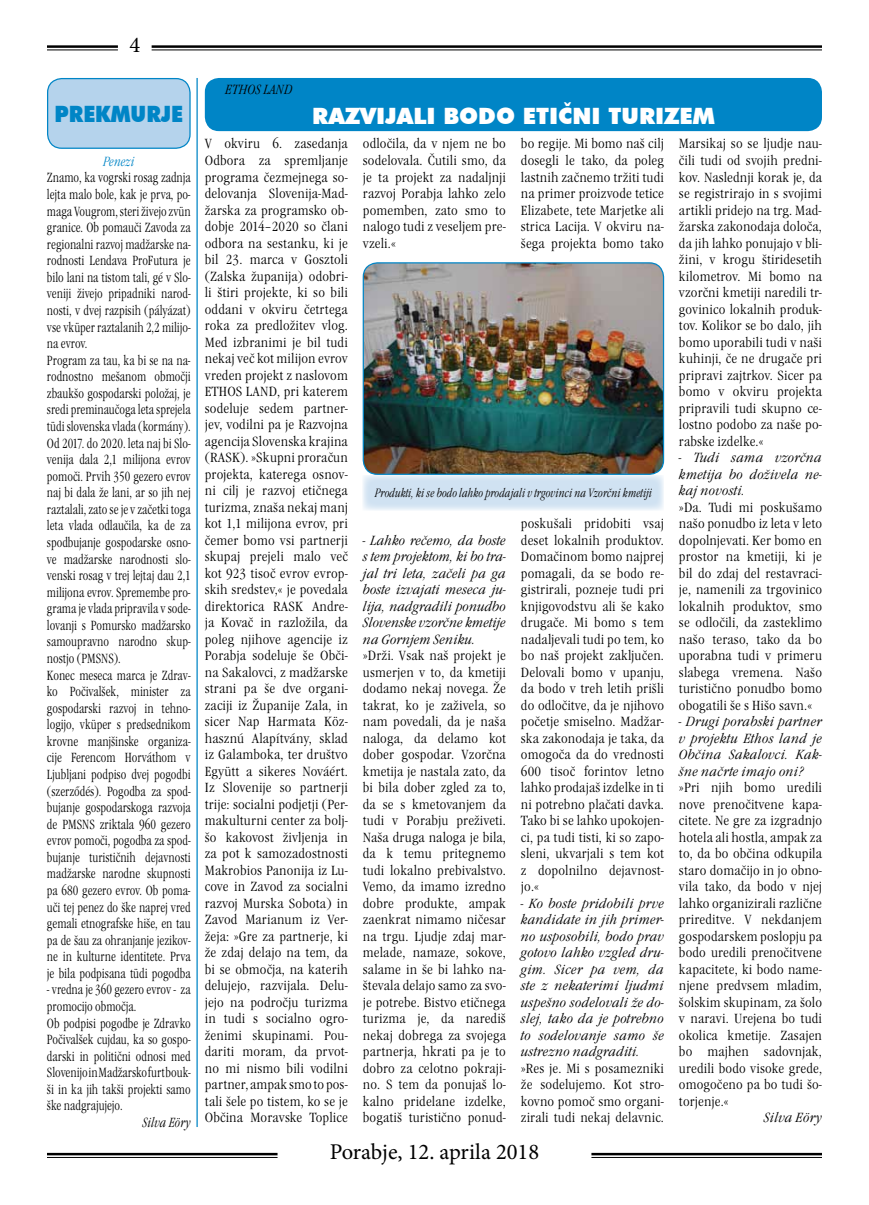
<style>
.page{position:relative;width:869px;height:1205px;background:#fff}
.page>*{position:absolute;margin:0;border:0;box-sizing:border-box;transform-origin:0 0}
.t1{font:900 22.5px "Futura BT";color:#fff}
.t2{font:22.5px "Minion Pro";color:#000}
.t3{font:900 22.5px "Futura BT";color:#0085c6;scale:.9 1}
.t4{font:13.75px/16.5px "Garamond Itc TEE Ligh Cond";color:#000;text-align:justify;scale:1.1 1}
.t5{font:13.75px/16.6px "Garamond Itc TEE Ligh Cond";color:#000;scale:.93 1}
.t6{font:13.75px/16.5px "Garamond Itc TEE Ligh Cond Ital";letter-spacing:.01em;color:#000;text-align:justify;scale:1.1 1}
.t7{font:13.75px "Garamond Itc TEE Ligh Cond Ital";letter-spacing:.01em;color:#000;scale:.93 1}
.t8{font:13.75px "Garamond Itc TEE Ligh Cond Ital";letter-spacing:.01em;color:#000}
.t9{font:13.75px "Garamond Itc TEE Ligh Cond Ital";color:#0085c6;scale:.93 1}
.t10{font:12.5px "Garamond Itc TEE Ligh Cond Ital";color:#000;scale:.9 1}
</style>
<div class="page">
<hr style="left:47px;top:45px;width:71px;height:3px;background:#000">
<hr style="left:47px;top:50px;width:71px;height:1px;background:#000">
<hr style="left:151px;top:45px;width:670px;height:3px;background:#000">
<hr style="left:151px;top:50px;width:670px;height:1px;background:#000">
<hr style="left:47px;top:1153px;width:230px;height:2px;background:#000">
<hr style="left:47px;top:1157px;width:230px;height:1px;background:#000">
<hr style="left:591px;top:1153px;width:230px;height:2px;background:#000">
<hr style="left:591px;top:1157px;width:230px;height:1px;background:#000">
<div style="left:48px;top:79px;width:142px;height:69px;background:#b5d3ec;border-radius:14px"></div>
<div style="left:47px;top:78px;width:143px;height:71px;border:1px solid #0085c6;border-radius:14px"></div>
<hr style="left:196px;top:78px;width:2px;height:1049px;background:#0085c6">
<div style="left:205px;top:78px;width:616px;height:53px;background:#0085c6;border-radius:14px"></div>
<img style="left:364px;top:263px;width:299px;height:211px">
<div style="left:362px;top:262px;width:301px;height:213px;border:1px solid #0085c6;border-radius:14px"></div>
<div style="left:362px;top:475px;width:301px;height:35px;background:#d0e2f2"></div>
<h1 class="t2" style="left:129px;top:30px;width:12px">4</h1>
<p class="t8" style="left:225px;top:81px;width:69px">ETHOS LAND</p>
<h1 class="t3" style="left:54px;top:100px;width:144px">PREKMURJE</h1>
<h1 class="t1" style="left:312px;top:102px;width:404px">RAZVIJALI BODO ETIČNI TURIZEM</h1>
<p class="t9" style="left:103px;top:154px;width:35px">Penezi</p>
<p class="t5" style="left:47px;top:170px;width:156px">Znamo, ka vogrski rosag zadnja lejta malo bole, kak je prva, po&shy;maga Vougrom, steri živejo zvün granice. Ob pomauči Zavoda za regionalni razvoj madžarske na&shy;rodnosti Lendava ProFutura je bilo lani na tistom tali, gé v Slo&shy;veniji živejo pripadniki narod&shy;nosti, v dvej razpisih (pályázat) vse vküper raztalanih 2,2 milijo&shy;na evrov.<br>Program za tau, ka bi se na na&shy;rodnostno mešanom območji zbaukšo gospodarski položaj, je sredi preminaučoga leta sprejela tüdi slovenska vlada (kormány).<br>Od 2017. do 2020. leta naj bi Slo&shy;venija dala 2,1 milijona evrov pomoči. Prvih 350 gezero evrov naj bi dala že lani, ar so jih nej raztalali, zato se je v začetki toga leta vlada odlaučila, ka de za spodbujanje gospodarske osno&shy;ve madžarske narodnosti slo&shy;venski rosag v trej lejtaj dau 2,1 milijona evrov. Spremembe pro&shy;grama je vlada pripravila v sode&shy;lovanji s Pomursko madžarsko samoupravno narodno skup&shy;nostjo (PMSNS).<br>Konec meseca marca je Zdrav&shy;ko Počivalšek, minister za gospodarski razvoj in tehno&shy;logijo, vküper s predsednikom krovne manjšinske organiza&shy;cije Ferencom Horváthom v<br>Ljubljani podpiso dvej pogodbi (szerződés). Pogodba za spod&shy;bujanje gospodarskoga razvoja de PMSNS zriktala 960 gezero evrov pomoči, pogodba za spod&shy;bujanje turističnih dejavnosti madžarske narodne skupnosti pa 680 gezero evrov. Ob poma&shy;uči tej penez do ške naprej vred gemali etnografske hiše, en tau pa de šau za ohranjanje jezikov&shy;ne in kulturne identitete. Prva je bila podpisana tüdi pogodba</p>
<p class="t5" style="left:47px;top:981px;width:156px">- vredna je 360 gezero evrov - za promocijo območja.<br>Ob podpisi pogodbe je Zdravko<br>Počivalšek cujdau, ka so gospo&shy;darski in politični odnosi med<br>Slovenijo in Madžarsko furt bouk&shy;ši in ka jih takši projekti samo ške nadgrajujejo.</p>
<p class="t7" style="left:142px;top:1115px;width:53px">Silva Eöry</p>
<p class="t4" style="left:205px;top:136px;width:131px">V okviru 6. zasedanja Odbora za spremljanje programa čezmejnega so&shy;delovanja Slovenija-Mad&shy;žarska za programsko ob&shy;dobje 2014–2020 so člani odbora na sestanku, ki je bil 23. marca v Gosztoli (Zalska županija) odobri&shy;li štiri projekte, ki so bili oddani v okviru četrtega roka za predložitev vlog.<br>Med izbranimi je bil tudi nekaj več kot milijon evrov vreden projekt z naslovom ETHOS LAND, pri katerem sodeluje sedem partner&shy;jev, vodilni pa je Razvojna agencija Slovenska krajina (RASK). »Skupni proračun projekta, katerega osnov&shy;ni cilj je razvoj etičnega turizma, znaša nekaj manj kot 1,1 milijona evrov, pri čemer bomo vsi partnerji skupaj prejeli malo več kot 923 tisoč evrov evrop&shy;skih sredstev,« je povedala direktorica RASK Andre&shy;ja Kovač in razložila, da poleg njihove agencije iz Porabja sodeluje še Obči&shy;na Sakalovci, z madžarske strani pa še dve organi&shy;zaciji iz Županije Zala, in sicer Nap Harmata Köz&shy;hasznú Alapítvány, sklad iz Galamboka, ter društvo Együtt a sikeres Nováért.<br>Iz Slovenije so partnerji trije: socialni podjetji (Per&shy;makulturni center za bolj&shy;šo kakovost življenja in za pot k samozadostnosti Makrobios Panonija iz Lu&shy;cove in Zavod za socialni razvoj Murska Sobota) in Zavod Marianum iz Ver&shy;žeja: »Gre za partnerje, ki že zdaj delajo na tem, da bi se območja, na katerih delujejo, razvijala. Delu&shy;jejo na področju turizma in tudi s socialno ogro&shy;ženimi skupinami. Pou&shy;dariti moram, da prvot&shy;no mi nismo bili vodilni partner, ampak smo to pos&shy;tali šele po tistem, ko se je Občina Moravske Toplice</p>
<p class="t4" style="left:363px;top:136px;width:131px">odločila, da v njem ne bo sodelovala. Čutili smo, da je ta projekt za nadaljnji razvoj Porabja lahko zelo pomemben, zato smo to nalogo tudi z veseljem pre&shy;vzeli.«</p>
<p class="t4" style="left:520px;top:136px;width:131px">bo regije. Mi bomo naš cilj dosegli le tako, da poleg lastnih začnemo tržiti tudi na primer proizvode tetice Elizabete, tete Marjetke ali strica Lacija. V okviru na&shy;šega projekta bomo tako</p>
<p class="t10" style="left:374px;top:486px;width:309px">Produkti, ki se bodo lahko prodajali v trgovinci na Vzorčni kmetiji</p>
<p class="t4" style="left:520px;top:515px;width:131px">poskušali pridobiti vsaj deset lokalnih produktov.<br>Domačinom bomo najprej pomagali, da se bodo re&shy;gistrirali, pozneje tudi pri knjigovodstvu ali še kako drugače. Mi bomo s tem nadaljevali tudi po tem, ko bo naš projekt zaključen.<br>Delovali bomo v upanju, da bodo v treh letih prišli do odločitve, da je njihovo početje smiselno. Madžar&shy;ska zakonodaja je taka, da omogoča da do vrednosti 600 tisoč forintov letno lahko prodajaš izdelke in ti ni potrebno plačati davka.<br>Tako bi se lahko upokojen&shy;ci, pa tudi tisti, ki so zapo&shy;sleni, ukvarjali s tem kot z dopolnilno dejavnost&shy;jo.«</p>
<p class="t6" style="left:520px;top:895px;width:132px">- Ko boste pridobili prve kandidate in jih primer&shy;no usposobili, bodo prav gotovo lahko vzgled dru&shy;gim. Sicer pa vem, da ste z nekaterimi ljudmi uspešno sodelovali že do&shy;slej, tako da je potrebno to sodelovanje samo še ustrezno nadgraditi.</p>
<p class="t4" style="left:520px;top:1060px;width:131px">»Res je. Mi s posamezniki že sodelujemo. Kot stro&shy;kovno pomoč smo organi&shy;zirali tudi nekaj delavnic.</p>
<p class="t6" style="left:363px;top:532px;width:132px">- Lahko rečemo, da boste s tem projektom, ki bo tra&shy;jal tri leta, začeli pa ga boste izvajati meseca ju&shy;lija, nadgradili ponudbo Slovenske vzorčne kmetije na Gornjem Seniku.</p>
<p class="t4" style="left:363px;top:647px;width:131px">»Drži. Vsak naš projekt je usmerjen v to, da kmetiji dodamo nekaj novega. Že takrat, ko je zaživela, so nam povedali, da je naša naloga, da delamo kot dober gospodar. Vzorčna kmetija je nastala zato, da bi bila dober zgled za to, da se s kmetovanjem da tudi v Porabju preživeti.<br>Naša druga naloga je bila, da k temu pritegnemo tudi lokalno prebivalstvo.<br>Vemo, da imamo izredno dobre produkte, ampak zaenkrat nimamo ničesar na trgu. Ljudje zdaj mar&shy;melade, namaze, sokove, salame in še bi lahko na&shy;števala delajo samo za svo&shy;je potrebe. Bistvo etičnega turizma je, da narediš nekaj dobrega za svojega partnerja, hkrati pa je to dobro za celotno pokraji&shy;no. S tem da ponujaš lo&shy;kalno pridelane izdelke, bogatiš turistično ponud-</p>
<h1 class="t2" style="left:329px;top:1137px;width:211px">Porabje, 12. aprila 2018</h1>
<p class="t4" style="left:678px;top:136px;width:131px">Marsikaj so se ljudje nau&shy;čili tudi od svojih predni&shy;kov. Naslednji korak je, da se registrirajo in s svojimi artikli pridejo na trg. Mad&shy;žarska zakonodaja določa, da jih lahko ponujajo v bli&shy;žini, v krogu štiridesetih kilometrov. Mi bomo na vzorčni kmetiji naredili tr&shy;govinico lokalnih produk&shy;tov. Kolikor se bo dalo, jih bomo uporabili tudi v naši kuhinji, če ne drugače pri pripravi zajtrkov. Sicer pa bomo v okviru projekta pripravili tudi skupno ce&shy;lostno podobo za naše po&shy;rabske izdelke.«</p>
<p class="t6" style="left:678px;top:450px;width:132px">- Tudi sama vzorčna kmetija bo doživela ne&shy;kaj novosti.</p>
<p class="t4" style="left:678px;top:499px;width:131px">»Da. Tudi mi poskušamo našo ponudbo iz leta v leto dopolnjevati. Ker bomo en prostor na kmetiji, ki je bil do zdaj del restavraci&shy;je, namenili za trgovinico lokalnih produktov, smo se odločili, da zasteklimo našo teraso, tako da bo uporabna tudi v primeru slabega vremena. Našo turistično ponudbo bomo obogatili še s Hišo savn.«</p>
<p class="t6" style="left:678px;top:714px;width:132px">- Drugi porabski partner v projektu Ethos land je Občina Sakalovci. Kak&shy;šne načrte imajo oni?</p>
<p class="t4" style="left:678px;top:779px;width:131px">»Pri njih bomo uredili nove prenočitvene kapa&shy;citete. Ne gre za izgradnjo hotela ali hostla, ampak za to, da bo občina odkupila staro domačijo in jo obno&shy;vila tako, da bodo v njej lahko organizirali različne prireditve. V nekdanjem gospodarskem poslopju pa bodo uredili prenočitvene kapacitete, ki bodo name&shy;njene predvsem mladim, šolskim skupinam, za šolo v naravi. Urejena bo tudi okolica kmetije. Zasajen bo majhen sadovnjak, uredili bodo visoke grede, omogočeno pa bo tudi šo&shy;torjenje.«</p>
<p class="t6" style="left:763px;top:1110px;width:54px">Silva Eöry</p>
</div>
